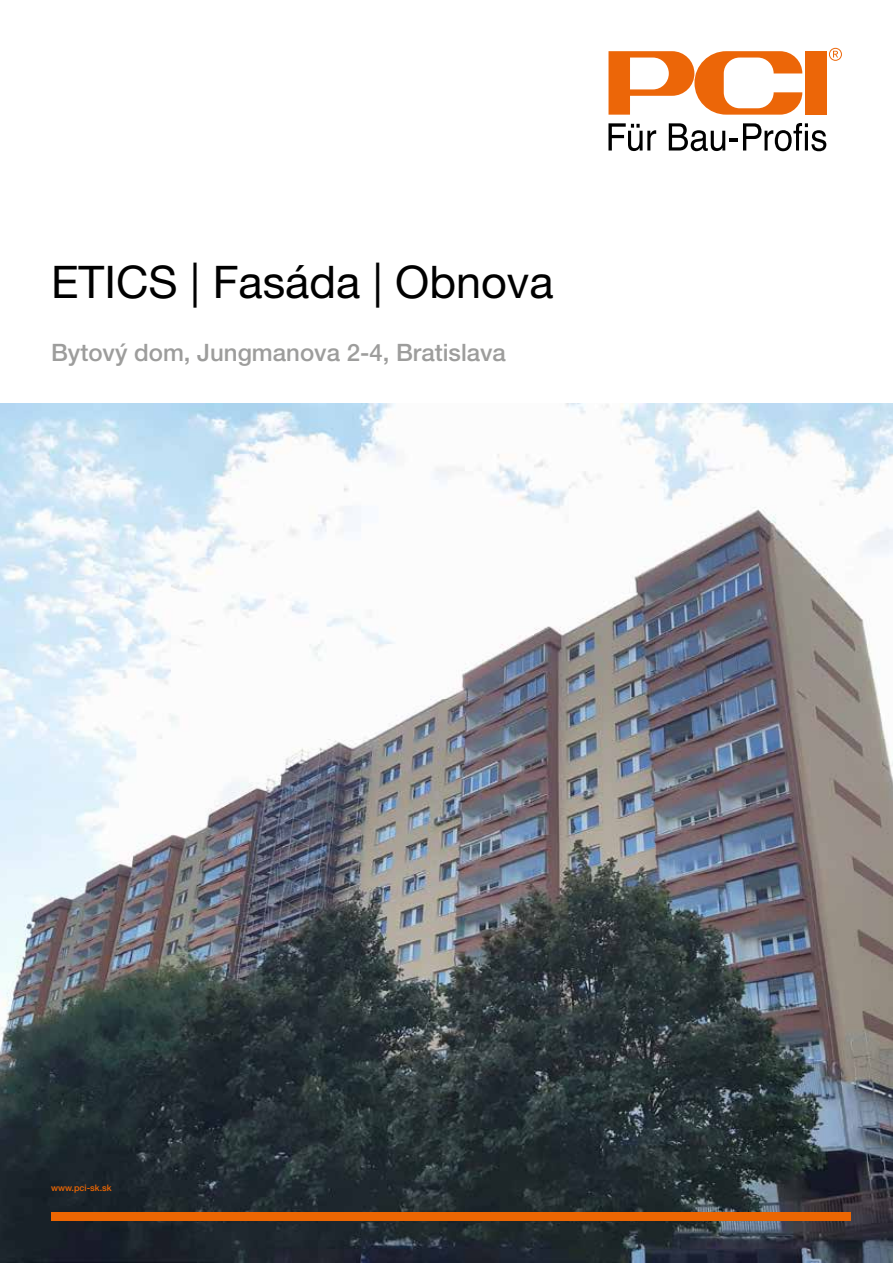
<style>
.page{position:relative;width:893px;height:1263px;background:#fff}
.page>*{position:absolute;margin:0;border:0;box-sizing:border-box;transform-origin:0 0}
.t1{font:45px "Helvetica Neue LT Pro";color:#000}
.t2{font:500 24px "Helvetica Neue LT Pro";color:#9d9d9c}
.t3{font:500 9px "Helvetica Neue CE";color:#ec6602}
</style>
<div class="page">
<img style="left:0;top:404px;width:893px;height:859px">
<div style="left:805px;top:51px;width:21px;height:64px;background:#ec6608"></div>
<svg style="left:608px;top:51px;width:194px;height:64px"></svg>
<svg style="left:608px;top:123px;width:48px;height:28px"></svg>
<svg style="left:669px;top:123px;width:157px;height:28px"></svg>
<svg style="left:829px;top:48px;width:13px;height:13px"></svg>
<div style="left:51px;top:1212px;width:799px;height:8px;background:#ec6602"></div>
<h1 class="t1" style="left:51px;top:255px;width:504px">ETICS | Fasáda | Obnova</h1>
<p class="t2" style="left:51px;top:339px;width:456px">Bytový dom, Jungmanova 2-4, Bratislava</p>
<p class="t3" style="left:51px;top:1183px;width:62px">www.pci-sk.sk</p>
</div>
